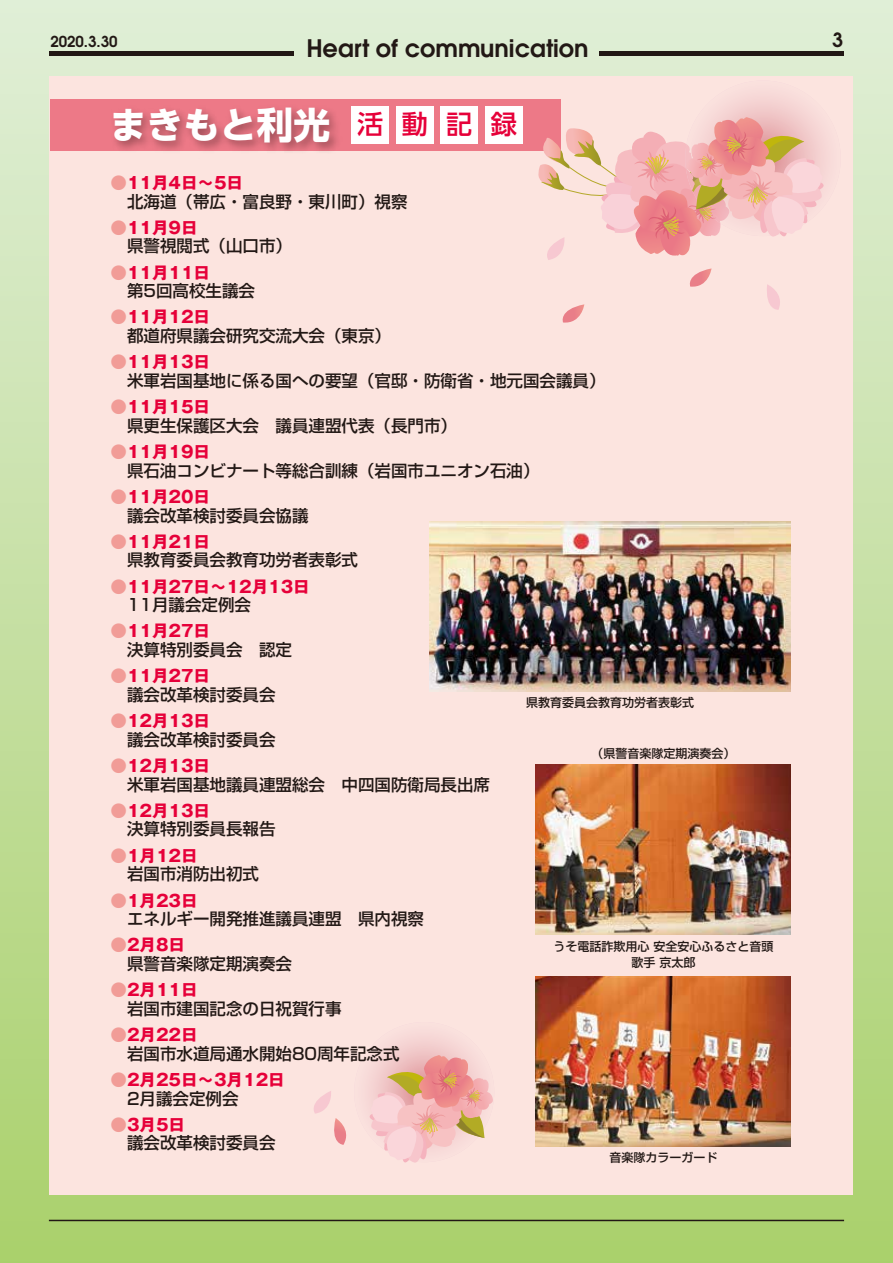
<style>
.page{position:relative;width:893px;height:1263px;background:#fff}
.page>*{position:absolute;margin:0;border:0;box-sizing:border-box;transform-origin:0 0}
.t1{font:700 36.6px "UD Shin Go NT Pro";color:#fff}
.t2{font:600 24px "Avant Garde";color:#221815}
.t3{font:600 19.5px "Avant Garde";color:#221815}
.t4{font:500 16.5px "Shin Go Pro";color:#221815}
.t5{font:700 16.5px "Gothic MB101 Pro";color:#e60039}
.t6{font:600 15px "Avant Garde";color:#221815}
.t7{font:500 12px/16.4px "Shin Go Pro";color:#221815;text-align:center}
.s1{font-weight:500;font-size:26.25px;color:#e60039}
.s2{color:#f19c97}
</style>
<div class="page">
<div style="left:0;top:0;width:893px;height:1263px;background:linear-gradient(to bottom,#e1efd8,#aad16c)"></div>
<div style="left:49px;top:77px;width:804px;height:1118px;background:#fce4df"></div>
<img style="left:536px;top:765px;width:255px;height:170px">
<img style="left:429px;top:521px;width:362px;height:171px">
<img style="left:536px;top:976px;width:255px;height:170px">
<svg style="left:314px;top:1091px;width:33px;height:54px"></svg>
<svg style="left:354px;top:1022px;width:140px;height:140px"></svg>
<svg style="left:365px;top:1055px;width:129px;height:108px"></svg>
<svg style="left:50px;top:99px;width:510px;height:51px;fill:#ed7987"></svg>
<div style="left:352px;top:106px;width:37px;height:37px;background:#fff"></div>
<div style="left:396px;top:106px;width:37px;height:37px;background:#fff"></div>
<div style="left:441px;top:106px;width:37px;height:37px;background:#fff"></div>
<div style="left:485px;top:106px;width:37px;height:37px;background:#fff"></div>
<svg style="left:689px;top:268px;width:22px;height:19px"></svg>
<svg style="left:562px;top:304px;width:22px;height:19px"></svg>
<svg style="left:767px;top:284px;width:13px;height:26px"></svg>
<svg style="left:685px;top:80px;width:156px;height:156px"></svg>
<svg style="left:538px;top:117px;width:290px;height:143px"></svg>
<hr style="left:600px;top:51px;width:244px;height:4px;background:#221815">
<hr style="left:49px;top:51px;width:244px;height:4px;background:#221815">
<hr style="left:49px;top:1220px;width:795px;height:1px;background:#221815">
<p class="t6" style="left:50px;top:32px;width:69px">2020.3.30</p>
<p class="t3" style="left:832px;top:27px;width:12px">3</p>
<h2 class="t2" style="left:306px;top:33px;width:284px">Heart of communication</h2>
<h1 class="t1" style="left:110px;top:96px;width:409px">まきもと利光 <span class="s1">活 動 記 録</span></h1>
<p class="t5" style="left:111px;top:169px;width:134px"><span class="s2">●</span>11月4日～5日</p>
<p class="t4" style="left:127px;top:188px;width:282px">北海道（帯広・富良野・東川町）視察</p>
<p class="t5" style="left:111px;top:214px;width:89px"><span class="s2">●</span>11月9日</p>
<p class="t4" style="left:127px;top:233px;width:166px">県警視閲式（山口市）</p>
<p class="t5" style="left:111px;top:259px;width:101px"><span class="s2">●</span>11月11日</p>
<p class="t4" style="left:127px;top:277px;width:130px">第5回高校生議会</p>
<p class="t5" style="left:111px;top:303px;width:101px"><span class="s2">●</span>11月12日</p>
<p class="t4" style="left:127px;top:322px;width:265px">都道府県議会研究交流大会（東京）</p>
<p class="t5" style="left:111px;top:348px;width:101px"><span class="s2">●</span>11月13日</p>
<p class="t4" style="left:127px;top:367px;width:480px">米軍岩国基地に係る国への要望（官邸・防衛省・地元国会議員）</p>
<p class="t5" style="left:111px;top:393px;width:101px"><span class="s2">●</span>11月15日</p>
<p class="t4" style="left:127px;top:412px;width:331px">県更生保護区大会　議員連盟代表（長門市）</p>
<p class="t5" style="left:111px;top:438px;width:101px"><span class="s2">●</span>11月19日</p>
<p class="t4" style="left:127px;top:457px;width:414px">県石油コンビナート等総合訓練（岩国市ユニオン石油）</p>
<p class="t5" style="left:111px;top:483px;width:101px"><span class="s2">●</span>11月20日</p>
<p class="t4" style="left:127px;top:502px;width:183px">議会改革検討委員会協議</p>
<p class="t5" style="left:111px;top:528px;width:101px"><span class="s2">●</span>11月21日</p>
<p class="t4" style="left:127px;top:546px;width:232px">県教育委員会教育功労者表彰式</p>
<p class="t5" style="left:111px;top:572px;width:201px"><span class="s2">●</span>11月27日～12月13日</p>
<p class="t4" style="left:127px;top:591px;width:126px">11月議会定例会</p>
<p class="t5" style="left:111px;top:617px;width:101px"><span class="s2">●</span>11月27日</p>
<p class="t4" style="left:127px;top:636px;width:166px">決算特別委員会　認定</p>
<p class="t5" style="left:111px;top:662px;width:101px"><span class="s2">●</span>11月27日</p>
<p class="t4" style="left:127px;top:681px;width:150px">議会改革検討委員会</p>
<p class="t5" style="left:111px;top:707px;width:101px"><span class="s2">●</span>12月13日</p>
<p class="t4" style="left:127px;top:726px;width:150px">議会改革検討委員会</p>
<p class="t5" style="left:111px;top:752px;width:101px"><span class="s2">●</span>12月13日</p>
<p class="t4" style="left:127px;top:771px;width:364px">米軍岩国基地議員連盟総会　中四国防衛局長出席</p>
<p class="t5" style="left:111px;top:797px;width:101px"><span class="s2">●</span>12月13日</p>
<p class="t4" style="left:127px;top:816px;width:150px">決算特別委員長報告</p>
<p class="t5" style="left:111px;top:842px;width:89px"><span class="s2">●</span>1月12日</p>
<p class="t4" style="left:127px;top:860px;width:133px">岩国市消防出初式</p>
<p class="t5" style="left:111px;top:886px;width:89px"><span class="s2">●</span>1月23日</p>
<p class="t4" style="left:127px;top:905px;width:298px">エネルギー開発推進議員連盟　県内視察</p>
<p class="t5" style="left:111px;top:931px;width:76px"><span class="s2">●</span>2月8日</p>
<p class="t4" style="left:127px;top:950px;width:166px">県警音楽隊定期演奏会</p>
<p class="t5" style="left:111px;top:976px;width:89px"><span class="s2">●</span>2月11日</p>
<p class="t4" style="left:127px;top:995px;width:216px">岩国市建国記念の日祝賀行事</p>
<p class="t5" style="left:111px;top:1021px;width:89px"><span class="s2">●</span>2月22日</p>
<p class="t4" style="left:127px;top:1040px;width:274px">岩国市水道局通水開始80周年記念式</p>
<p class="t5" style="left:111px;top:1066px;width:176px"><span class="s2">●</span>2月25日～3月12日</p>
<p class="t4" style="left:127px;top:1085px;width:113px">2月議会定例会</p>
<p class="t5" style="left:111px;top:1111px;width:76px"><span class="s2">●</span>3月5日</p>
<p class="t4" style="left:127px;top:1129px;width:150px">議会改革検討委員会</p>
<p class="t7" style="left:526px;top:693px;width:169px">県教育委員会教育功労者表彰式</p>
<p class="t7" style="left:591px;top:744px;width:145px">（県警音楽隊定期演奏会）</p>
<p class="t7" style="left:553px;top:936px;width:221px">うそ電話詐欺用心 安全安心ふるさと音頭歌手 京太郎</p>
<p class="t7" style="left:609px;top:1148px;width:109px">音楽隊カラーガード</p>
</div>
